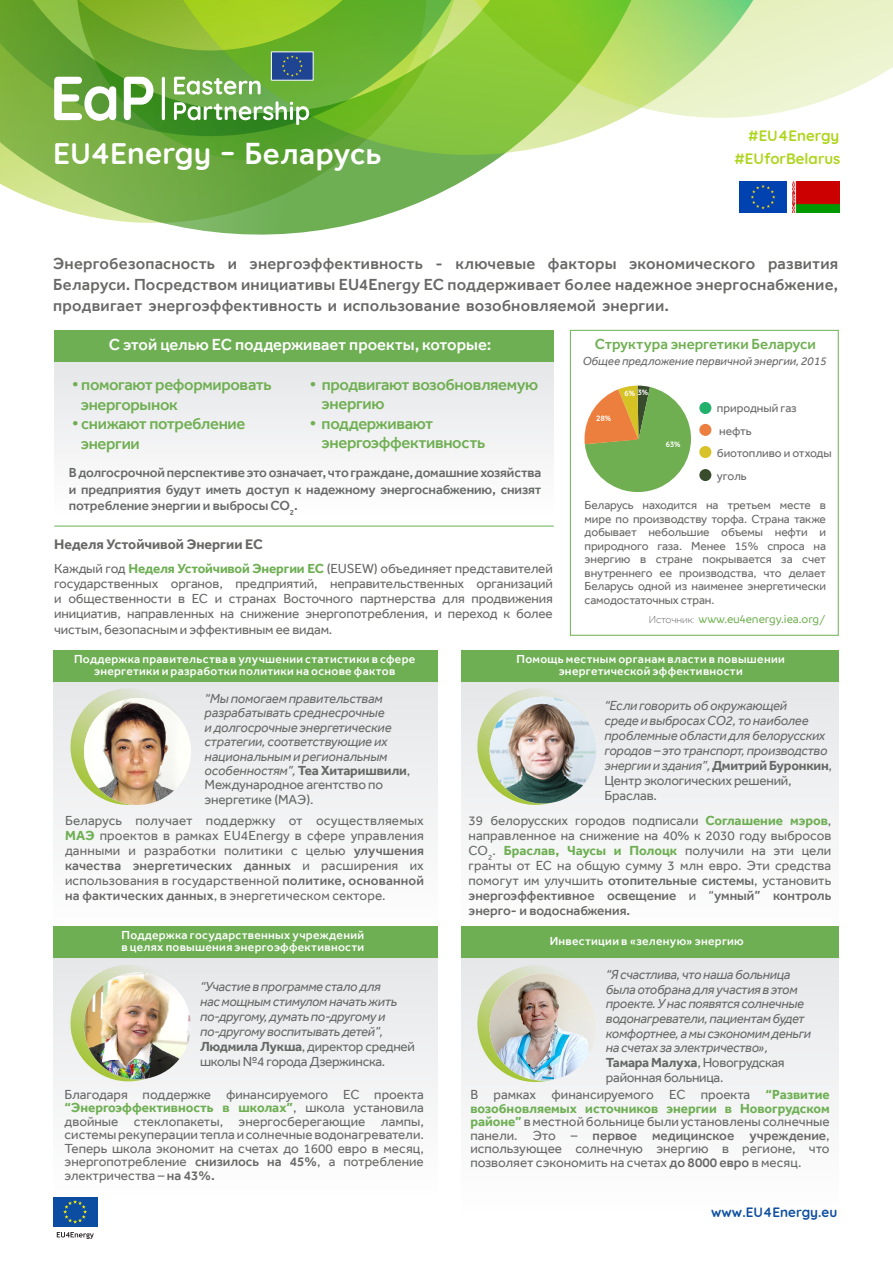
<style>
.page{position:relative;width:893px;height:1263px;background:#fff}
.page>*{position:absolute;margin:0;border:0;box-sizing:border-box;transform-origin:0 0}
.t1{font:700 29.7px "Quicksand";letter-spacing:-.005em;color:#fff}
.t2{font:500 16.5px/21px "Effra";letter-spacing:.01em;color:#686967;text-align:justify}
.t3{font:500 16.5px/19.5px "Effra";letter-spacing:-.02em;color:#6faf52}
.t4{font:500 16.5px "Effra";color:#fff}
.t5{font:500 15px "Effra";color:#6faf52}
.t6{font:700 15px "Quicksand";color:#aed51d}
.t7{font:700 14.25px "Effra";color:#686967}
.t8{font:13.5px/15px "Effra";color:#686967;text-align:justify}
.t9{font:italic 13.5px/15px "Effra";letter-spacing:-.02em;color:#676967}
.t10{font:500 13.5px/16.5px "Effra";letter-spacing:-.005em;color:#676967;text-align:justify}
.t11{font:13.5px/14.7px "Effra";letter-spacing:-.02em;color:#676967}
.t12{font:700 13.5px "Quicksand";color:#0f4fa0}
.t13{font:12px/13.5px "Effra";letter-spacing:-.01em;color:#686967;text-align:justify}
.t14{font:500 12px/12px "Effra";letter-spacing:.025em;color:#fff;text-align:center}
.t15{font:12px "Effra";letter-spacing:-.005em;color:#676967}
.t16{font:italic 12px "Effra";letter-spacing:-.005em;color:#676967}
.t17{font:500 12px "Branding";letter-spacing:-.005em;color:#6eaf50}
.t18{font:700 7.65px "Quicksand";color:#fff}
.s1{font-family:"Effra";font-weight:500;font-size:31.5px}
.s2{font-weight:700;color:#6eaf53}
.s3{font-family:"Effra";font-weight:300;font-size:10.5px;color:#676967}
.s4{font-weight:700;font-style:normal}
.s5{font-style:normal}
.s6{font-weight:500}
.s7{font-weight:700}
</style>
<div class="page">
<svg style="left:0;top:164px;width:420px;height:71px"></svg>
<svg style="left:855px;top:0;width:38px;height:88px;background:#edf4d2"></svg>
<svg style="left:127px;top:0;width:728px;height:202px"></svg>
<svg style="left:0;top:0;width:521px;height:164px;background:#79b637"></svg>
<div style="left:461px;top:678px;width:378px;height:259px;background:#f4f4f5"></div>
<div style="left:461px;top:954px;width:378px;height:258px;background:#f4f5f5"></div>
<div style="left:53px;top:675px;width:385px;height:262px;background:#f4f4f5"></div>
<div style="left:53px;top:951px;width:385px;height:246px;background:#f4f5f6"></div>
<svg style="left:174px;top:101px;width:135px;height:24px"></svg>
<svg style="left:174px;top:77px;width:87px;height:18px"></svg>
<svg style="left:54px;top:77px;width:100px;height:44px"></svg>
<hr style="left:162px;top:77px;width:3px;height:43px;background:#fff;border-radius:2px">
<div style="left:271px;top:52px;width:42px;height:28px;background:#1e4492"></div>
<div style="left:271px;top:51px;width:43px;height:30px;border:1px solid #fff"></div>
<svg style="left:282px;top:55px;width:21px;height:22px"></svg>
<div style="left:53px;top:651px;width:385px;height:31px;background:#6eaf54"></div>
<div style="left:53px;top:926px;width:385px;height:32px;background:#6eaf54"></div>
<div style="left:461px;top:651px;width:378px;height:31px;background:#6eaf54"></div>
<div style="left:461px;top:926px;width:378px;height:32px;background:#6eaf54"></div>
<img style="left:740px;top:182px;width:46px;height:31px">
<img style="left:792px;top:182px;width:47px;height:31px">
<svg style="left:62px;top:682px;width:133px;height:123px"></svg>
<svg style="left:469px;top:682px;width:133px;height:123px"></svg>
<svg style="left:469px;top:958px;width:133px;height:125px"></svg>
<svg style="left:62px;top:958px;width:133px;height:124px"></svg>
<img style="left:84px;top:698px;width:107px;height:107px;border-radius:53px">
<img style="left:490px;top:697px;width:106px;height:106px;border-radius:53px">
<img style="left:490px;top:974px;width:106px;height:106px;border-radius:53px">
<img style="left:84px;top:972px;width:107px;height:107px;border-radius:53px">
<div style="left:53px;top:1197px;width:44px;height:30px;background:#0d4da1"></div>
<svg style="left:63px;top:1200px;width:24px;height:23px"></svg>
<svg style="left:57px;top:1232px;width:37px;height:7px"></svg>
<div style="left:570px;top:330px;width:269px;height:306px;border:1px solid #6faf52"></div>
<div style="left:699px;top:402px;width:12px;height:12px;background:#22b16c;border-radius:50%"></div>
<div style="left:699px;top:424px;width:12px;height:12px;background:#ec7f3f;border-radius:50%"></div>
<div style="left:699px;top:469px;width:12px;height:12px;background:#394d2d;border-radius:50%"></div>
<div style="left:699px;top:446px;width:12px;height:12px;background:#d7c227;border-radius:50%"></div>
<svg style="left:584px;top:386px;width:107px;height:106px"></svg>
<div style="left:54px;top:362px;width:500px;height:154px;background:#f2f2f3"></div>
<div style="left:54px;top:330px;width:500px;height:32px;background:#6eaf54"></div>
<hr style="left:54px;top:526px;width:500px;height:1px;background:#6faf52">
<p class="t1" style="left:53px;top:128px;width:330px">EU4Energy – <span class="s1">Беларусь</span></p>
<p class="t6" style="left:748px;top:124px;width:92px">#EU4Energy</p>
<p class="t6" style="left:734px;top:147px;width:107px">#EUforBelarus</p>
<p class="t2" style="left:53px;top:253px;width:786px">Энергобезопасность и энергоэффективность - ключевые факторы экономического развития Беларуси. Посредством инициативы EU4Energy ЕС поддерживает более надежное энергоснабжение, продвигает энергоэффективность и использование возобновляемой энергии.</p>
<p class="t4" style="left:109px;top:335px;width:384px">С этой целью ЕС поддерживает проекты, которые:</p>
<p class="t3" style="left:81px;top:375px;width:192px;text-indent:-9px">• помогают реформировать энергорынок</p>
<p class="t3" style="left:81px;top:414px;width:166px;text-indent:-9px">• снижают потребление энергии</p>
<p class="t3" style="left:322px;top:374px;width:218px;text-indent:-12px">• продвигают возобновляемую энергию</p>
<p class="t3" style="left:322px;top:413px;width:165px;text-indent:-12px">• поддерживают энергоэффективность</p>
<p class="t10" style="left:69px;top:464px;width:474px">В долгосрочной перспективе это означает, что граждане, домашние хозяйства и предприятия будут иметь доступ к надежному энергоснабжению, снизят потребление энергии и выбросы CO<sub>2</sub>.</p>
<p class="t7" style="left:54px;top:535px;width:210px">Неделя Устойчивой Энергии ЕС</p>
<p class="t8" style="left:54px;top:560px;width:500px">Каждый год <span class="s2">Неделя Устойчивой Энергии ЕС</span> (EUSEW) объединяет представителей государственных органов, предприятий, неправительственных организаций и общественности в ЕС и странах Восточного партнерства для продвижения инициатив, направленных на снижение энергопотребления, и переход к более чистым, безопасным и эффективным ее видам.</p>
<p class="t5" style="left:595px;top:335px;width:222px">Структура энергетики Беларуси</p>
<p class="t16" style="left:583px;top:354px;width:246px">Общее предложение первичной энергии, 2015</p>
<p class="t18" style="left:596px;top:412px;width:17px">28%</p>
<p class="t18" style="left:625px;top:386px;width:25px">6% 3%</p>
<p class="t18" style="left:666px;top:438px;width:16px">63%</p>
<p class="t15" style="left:717px;top:401px;width:81px">природный газ</p>
<p class="t15" style="left:719px;top:424px;width:34px">нефть</p>
<p class="t15" style="left:717px;top:469px;width:31px">уголь</p>
<p class="t15" style="left:717px;top:445px;width:116px">биотопливо и отходы</p>
<p class="t13" style="left:585px;top:498px;width:243px">Беларусь находится на третьем месте в мире по производству торфа. Страна также добывает небольшие объемы нефти и природного газа. Менее 15% спроса на энергию в стране покрывается за счет внутреннего ее производства, что делает Беларусь одной из наименее энергетически самодостаточных стран.</p>
<p class="t17" style="left:649px;top:613px;width:178px"><span class="s3">Источник:</span> www.eu4energy.iea.org/</p>
<p class="t14" style="left:74px;top:653px;width:343px">Поддержка правительства в улучшении статистики в сфере энергетики и разработки политики на основе фактов</p>
<p class="t14" style="left:517px;top:653px;width:270px">Помощь местным органам власти в повышении энергетической эффективности</p>
<p class="t9" style="left:205px;top:691px;width:207px;line-height:14.4px">“Мы помогаем правительствам разрабатывать среднесрочные<br>и долгосрочные энергетические стратегии, соответствующие их национальным и региональным особенностям”, <span class="s4">Теа Хитаришвили</span><span class="s5">,<br>Международное агентство по энергетике (МАЭ).</span></p>
<p class="t9" style="left:604px;top:697px;width:229px">“Если говорить об окружающей<br>среде и выбросах CO2, то наиболее проблемные области для белорусских городов – это транспорт, производство энергии и здания”, <span class="s4">Дмитрий Буронкин</span><span class="s5">,<br>Центр экологических решений,<br>Браслав.</span></p>
<p class="t8" style="left:65px;top:813px;width:360px">Беларусь получает поддержку от осуществляемых <span class="s2">МАЭ</span> проектов в рамках EU4Energy в сфере управления данными и разработки политики с целью <span class="s6">улучшения качества энергетических данных</span> и расширения их использования в государственной <span class="s6">политике, основанной на фактических данных</span>, в энергетическом секторе.</p>
<p class="t8" style="left:469px;top:813px;width:364px">39 белорусских городов подписали <span class="s2">Соглашение мэров</span>, направленное на снижение на 40% к 2030 году выбросов СО<sub>2</sub>. <span class="s2">Браслав, Чаусы и Полоцк</span> получили на эти цели гранты от ЕС на общую сумму 3 млн евро. Эти средства помогут им улучшить <span class="s6">отопительные системы</span>, установить <span class="s6">энергоэффективное освещение</span> и “<span class="s6">умный” контроль энерго- и водоснабжения.</span></p>
<p class="t14" style="left:121px;top:929px;width:244px;text-align:left">Поддержка государственных учреждений в целях повышения энергоэффективности</p>
<p class="t14" style="left:550px;top:935px;width:196px">Инвестиции в «зеленую» энергию</p>
<p class="t9" style="left:200px;top:979px;width:216px">“Участие в программе стало для<br>нас мощным стимулом начать жить по-другому, думать по-другому и по-другому воспитывать детей”,<br><span class="s4">Людмила Лукша</span><span class="s5">, директор средней школы №4 города Дзержинска.</span></p>
<p class="t9" style="left:606px;top:967px;width:207px">“Я счастлива, что наша больница была отобрана для участия в этом проекте. У нас появятся солнечные водонагреватели, пациентам будет комфортнее, а мы сэкономим деньги</p>
<p class="t9" style="left:606px;top:1040px;width:164px">на счетах за электричество»,</p>
<p class="t11" style="left:606px;top:1055px;width:180px"><span class="s7">Тамара Малуха</span>, Новогрудская районная больница.</p>
<p class="t8" style="left:65px;top:1087px;width:361px;line-height:13.5px">Благодаря поддержке финансируемого ЕС проекта <span class="s2">“Энергоэффективность в школах”</span>, школа установила двойные стеклопакеты, энергосберегающие лампы, системы рекуперации тепла и солнечные водонагреватели.<br>Теперь школа экономит на счетах до 1600 евро в месяц, энергопотребление <span class="s6">снизилось на 45%</span>, а потребление электричества – <span class="s6">на 43%.</span></p>
<p class="t8" style="left:470px;top:1088px;width:361px;line-height:13.5px">В рамках финансируемого ЕС проекта <span class="s2">“Развитие возобновляемых источников энергии в Новогрудском районе”</span> в местной больнице были установлены солнечные панели. Это – <span class="s6">первое медицинское учреждение</span>, использующее солнечную энергию в регионе, что позволяет сэкономить на счетах <span class="s6">до 8000 евро</span> в месяц.</p>
<p class="t12" style="left:711px;top:1201px;width:128px">www.EU4Energy.eu</p>
</div>
